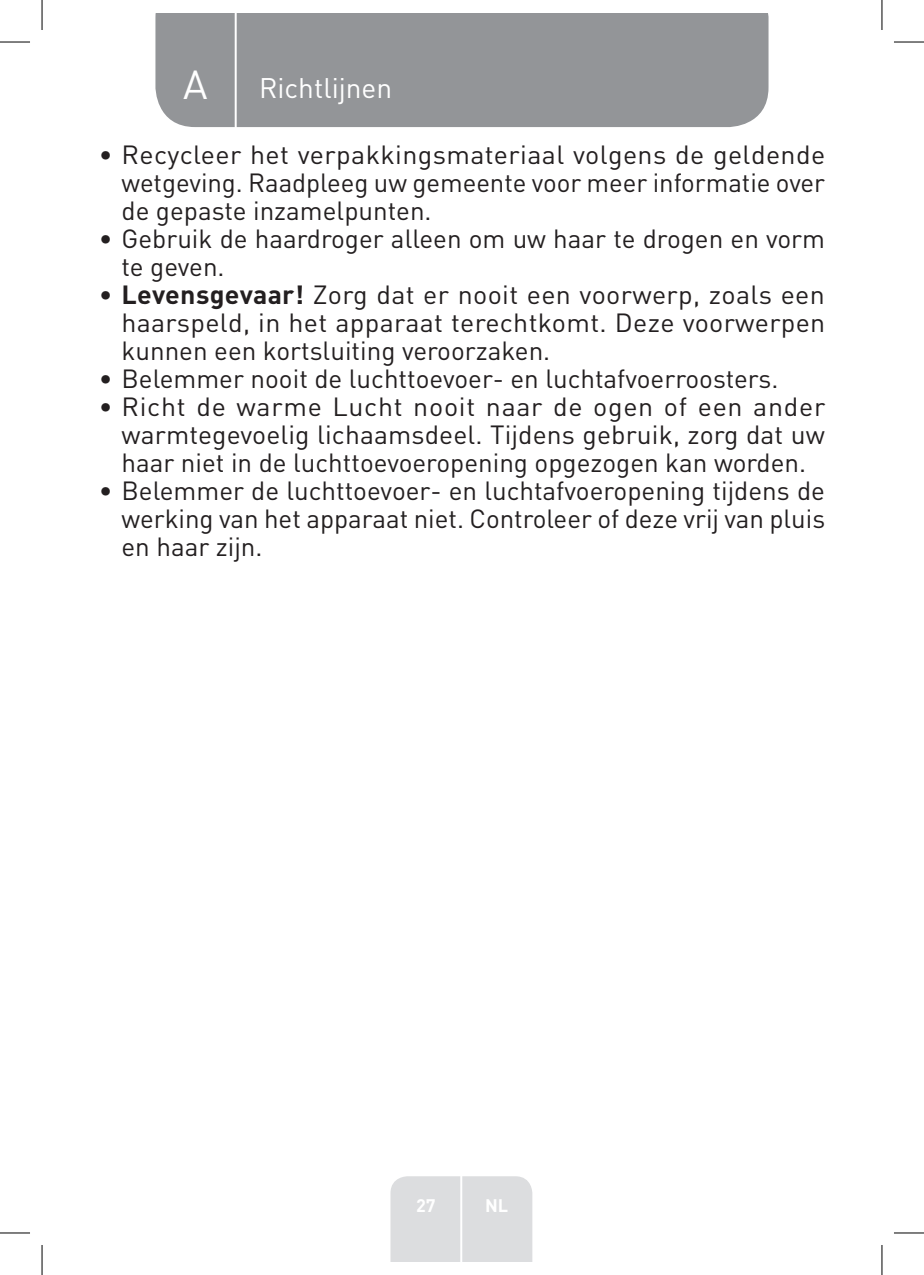
<style>
.page{position:relative;width:924px;height:1275px;background:#fff}
.page>*{position:absolute;margin:0;border:0;box-sizing:border-box;transform-origin:0 0}
.t1{font:40px "DIN Pro";color:#fff}
.t2{font:28px "DIN Pro";color:#fff}
.t3{font:26px/28px "DIN Pro";color:#231f20;text-align:justify}
.t4{font:700 18px "DIN Pro";color:#fff}
.s1{font-weight:700}
</style>
<div class="page">
<div style="left:155px;top:14px;width:613px;height:113px;background:#939598"></div>
<div style="left:390px;top:1176px;width:142px;height:85px;background:#dcdddf"></div>
<hr style="left:460px;top:1153px;width:2px;height:108px;background:#fff">
<hr style="left:234px;top:14px;width:2px;height:116px;background:#fff">
<hr style="left:0;top:42px;width:30px;height:1px;background:#000">
<hr style="left:893px;top:42px;width:30px;height:1px;background:#000">
<hr style="left:0;top:1232px;width:30px;height:1px;background:#000">
<hr style="left:893px;top:1232px;width:30px;height:1px;background:#000">
<hr style="left:42px;top:0;width:1px;height:30px;background:#000">
<hr style="left:42px;top:1245px;width:1px;height:30px;background:#000">
<hr style="left:881px;top:0;width:1px;height:30px;background:#000">
<hr style="left:881px;top:1245px;width:1px;height:30px;background:#000">
<p class="t1" style="left:183px;top:57px;width:26px">A</p>
<p class="t2" style="left:259px;top:69px;width:134px">Richtlijnen</p>
<p class="t3" style="left:121px;top:139px;width:705px;text-indent:-23px">• Recycleer het verpakkingsmateriaal volgens de geldende wetgeving. Raadpleeg uw gemeente voor meer informatie over de gepaste inzamelpunten.</p>
<p class="t3" style="left:121px;top:223px;width:704px;text-indent:-23px">• Gebruik de haardroger alleen om uw haar te drogen en vorm te geven.</p>
<p class="t3" style="left:121px;top:279px;width:705px;text-indent:-23px">• <span class="s1">Levensgevaar!</span> Zorg dat er nooit een voorwerp, zoals een haarspeld, in het apparaat terechtkomt. Deze voorwerpen kunnen een kortsluiting veroorzaken.</p>
<p class="t3" style="left:99px;top:363px;width:681px">• Belemmer nooit de luchttoevoer- en luchtafvoerroosters.</p>
<p class="t3" style="left:121px;top:391px;width:705px;text-indent:-23px">• Richt de warme Lucht nooit naar de ogen of een ander warmtegevoelig lichaamsdeel. Tijdens gebruik, zorg dat uw haar niet in de luchttoevoeropening opgezogen kan worden.</p>
<p class="t3" style="left:121px;top:475px;width:704px;text-indent:-23px">• Belemmer de luchttoevoer- en luchtafvoeropening tijdens de werking van het apparaat niet. Controleer of deze vrij van pluis en haar zijn.</p>
<p class="t4" style="left:416px;top:1192px;width:21px">27</p>
<p class="t4" style="left:485px;top:1192px;width:25px">NL</p>
</div>
